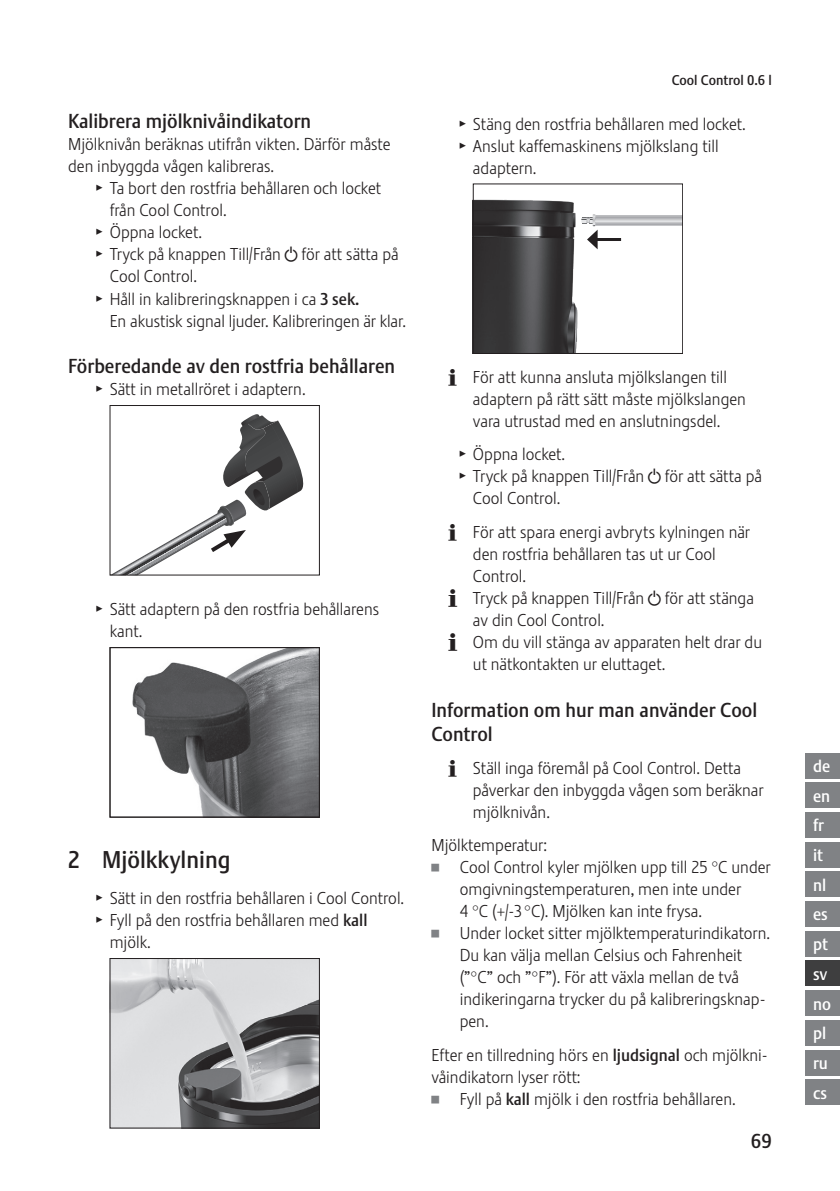
<style>
.page{position:relative;width:840px;height:1191px;background:#fff}
.page>*{position:absolute;margin:0;border:0;box-sizing:border-box;transform-origin:0 0}
.Kapitel_Ueberschrift{font:24px "Stalemate Pro 2 J Medium";color:#231f20}
.Unterkapitel_Uebersc{font:20px/24px "Stalemate Pro 2 J Medium";color:#231f20}
.Aufforderung{font:17px/22px "Stalemate Pro 2 J Light";color:#231f20}
.Para_Abstand{font:17px/22px "Stalemate Pro 2 J Light";color:#231f20}
.Para{font:17px/22px "Stalemate Pro 2 J Light";color:#231f20}
.t1{font:17px/29.6px "Stalemate Pro 2 J Medium";color:#fff}
.t2{font:14px "Stalemate Pro 2 J Medium";color:#231f20}
.s1{font-family:"Jura Pict 2006"}
.s2{font-family:"Stalemate Pro 2 J Medium"}
.s3{font-family:"Jura Pict 2006";font-size:18px}
.s4{font-family:"Jura Pict 2006";font-size:28px;color:#808285}
</style>
<div class="page">
<div style="left:805px;top:990px;width:34px;height:26px;background:#808285"></div>
<div style="left:805px;top:1020px;width:34px;height:25px;background:#808285"></div>
<div style="left:805px;top:1049px;width:34px;height:26px;background:#808285"></div>
<div style="left:805px;top:1079px;width:34px;height:26px;background:#808285"></div>
<div style="left:805px;top:871px;width:34px;height:26px;background:#808285"></div>
<div style="left:805px;top:901px;width:34px;height:25px;background:#808285"></div>
<div style="left:805px;top:931px;width:34px;height:25px;background:#808285"></div>
<div style="left:805px;top:960px;width:34px;height:26px;background:#3e3e3f"></div>
<div style="left:805px;top:753px;width:34px;height:25px;background:#808285"></div>
<div style="left:805px;top:782px;width:34px;height:26px;background:#808285"></div>
<div style="left:805px;top:812px;width:34px;height:25px;background:#808285"></div>
<div style="left:805px;top:842px;width:34px;height:25px;background:#808285"></div>
<div style="left:110px;top:405px;width:209px;height:170px;border:1px solid #231f20"></div>
<svg style="left:110px;top:414px;width:199px;height:161px"></svg>
<img style="left:132px;top:649px;width:185px;height:166px">
<div style="left:110px;top:647px;width:209px;height:170px;border:1px solid #231f20"></div>
<img style="left:112px;top:960px;width:205px;height:166px">
<div style="left:110px;top:958px;width:209px;height:170px;border:1px solid #231f20"></div>
<svg style="left:606px;top:215px;width:74px;height:11px"></svg>
<img style="left:474px;top:199px;width:124px;height:153px">
<div style="left:472px;top:184px;width:210px;height:170px;border:1px solid #231f20"></div>
<hr style="left:595px;top:238px;width:25px;height:3px;background:#231f20">
<svg style="left:581px;top:215px;width:25px;height:34px"></svg>
<p class="Unterkapitel_Uebersc" style="left:68px;top:110px;width:244px">Kalibrera mjölknivåindikatorn</p>
<p class="Para" style="left:68px;top:134px;width:324px">Mjölknivån beräknas utifrån vikten. Därför måste den inbyggda vågen kalibreras.</p>
<p class="Aufforderung" style="left:110px;top:178px;width:273px;text-indent:-13px"><span class="s1">T</span> Ta bort den rostfria behållaren och locket från Cool Control.</p>
<p class="Aufforderung" style="left:96px;top:222px;width:107px"><span class="s1">T</span> Öppna locket.</p>
<p class="Aufforderung" style="left:110px;top:244px;width:290px;text-indent:-13px"><span class="s1">T</span> Tryck på knappen Till/Från <span class="s1">Q</span> för att sätta på<br>Cool Control.</p>
<p class="Aufforderung" style="left:110px;top:288px;width:297px;text-indent:-13px"><span class="s1">T</span> Håll in kalibreringsknappen i ca <span class="s2">3 sek.<br></span>En akustisk signal ljuder. Kalibreringen är klar.</p>
<p class="Unterkapitel_Uebersc" style="left:68px;top:354px;width:328px">Förberedande av den rostfria behållaren</p>
<p class="Aufforderung" style="left:96px;top:378px;width:210px"><span class="s1">T</span> Sätt in metallröret i adaptern.</p>
<p class="Aufforderung" style="left:110px;top:598px;width:271px;text-indent:-13px"><span class="s1">T</span> Sätt adaptern på den rostfria behållarens kant.</p>
<p class="Kapitel_Ueberschrift" style="left:68px;top:845px;width:164px">2 Mjölkkylning</p>
<p class="Aufforderung" style="left:96px;top:887px;width:309px"><span class="s1">T</span> Sätt in den rostfria behållaren i Cool Control.</p>
<p class="Aufforderung" style="left:110px;top:909px;width:259px;text-indent:-13px"><span class="s1">T</span> Fyll på den rostfria behållaren med <span class="s2">kall </span>mjölk.</p>
<p class="t2" style="left:671px;top:72px;width:102px">Cool Control 0.6 l</p>
<p class="Aufforderung" style="left:459px;top:113px;width:287px"><span class="s1">T</span> Stäng den rostfria behållaren med locket.</p>
<p class="Aufforderung" style="left:472px;top:135px;width:247px;text-indent:-13px"><span class="s1">T</span> Anslut kaffemaskinens mjölkslang till adaptern.</p>
<p class="Aufforderung" style="left:472px;top:366px;width:274px;text-indent:-24px"><span class="s1">E</span> För att kunna ansluta mjölkslangen till adaptern på rätt sätt måste mjölkslangen vara utrustad med en anslutningsdel.</p>
<p class="Aufforderung" style="left:459px;top:443px;width:107px"><span class="s1">T</span> Öppna locket.</p>
<p class="Aufforderung" style="left:472px;top:465px;width:290px;text-indent:-13px"><span class="s1">T</span> Tryck på knappen Till/Från <span class="s1">Q</span> för att sätta på<br>Cool Control.</p>
<p class="Aufforderung" style="left:472px;top:521px;width:278px;text-indent:-24px"><span class="s1">E</span> För att spara energi avbryts kylningen när den rostfria behållaren tas ut ur Cool<br>Control.</p>
<p class="Aufforderung" style="left:472px;top:587px;width:282px;text-indent:-24px"><span class="s3">E</span> Tryck på knappen Till/Från <span class="s1">Q</span> för att stänga av din Cool Control.</p>
<p class="Aufforderung" style="left:472px;top:631px;width:290px;text-indent:-24px"><span class="s3">E</span> Om du vill stänga av apparaten helt drar du ut nätkontakten ur eluttaget.</p>
<p class="Unterkapitel_Uebersc" style="left:431px;top:697px;width:327px">Information om hur man använder Cool<br>Control</p>
<p class="Aufforderung" style="left:472px;top:757px;width:292px;text-indent:-24px"><span class="s1">E</span> Ställ inga föremål på Cool Control. Detta påverkar den inbyggda vågen som beräknar mjölknivån.</p>
<p class="Para_Abstand" style="left:431px;top:834px;width:117px">Mjölktemperatur:</p>
<p class="Aufforderung" style="left:459px;top:856px;width:312px;text-indent:-28px"><span class="s4">U</span> Cool Control kyler mjölken upp till 25 °C under omgivningstemperaturen, men inte under<br>4 °C (+/-3 °C). Mjölken kan inte frysa.</p>
<p class="Aufforderung" style="left:459px;top:922px;width:312px;text-indent:-28px"><span class="s4">U</span> Under locket sitter mjölktemperaturindikatorn.<br>Du kan välja mellan Celsius och Fahrenheit (”°C” och ”°F”). För att växla mellan de två indikeringarna trycker du på kalibreringsknap&shy;pen.</p>
<p class="Para_Abstand" style="left:431px;top:1043px;width:337px">Efter en tillredning hörs en <span class="s2">ljudsignal</span> och mjölkni&shy;våindikatorn lyser rött:</p>
<p class="Aufforderung" style="left:431px;top:1087px;width:306px"><span class="s4">U</span> Fyll på <span class="s2">kall</span> mjölk i den rostfria behållaren.</p>
<p class="Unterkapitel_Uebersc" style="left:750px;top:1129px;width:22px">69</p>
<p class="t1" style="left:812px;top:751px;width:19px">de en fr it</p>
<p class="t1" style="left:812px;top:870px;width:16px;text-align:justify">nl es pt sv</p>
<p class="t1" style="left:812px;top:989px;width:20px">no pl ru cs</p>
</div>
